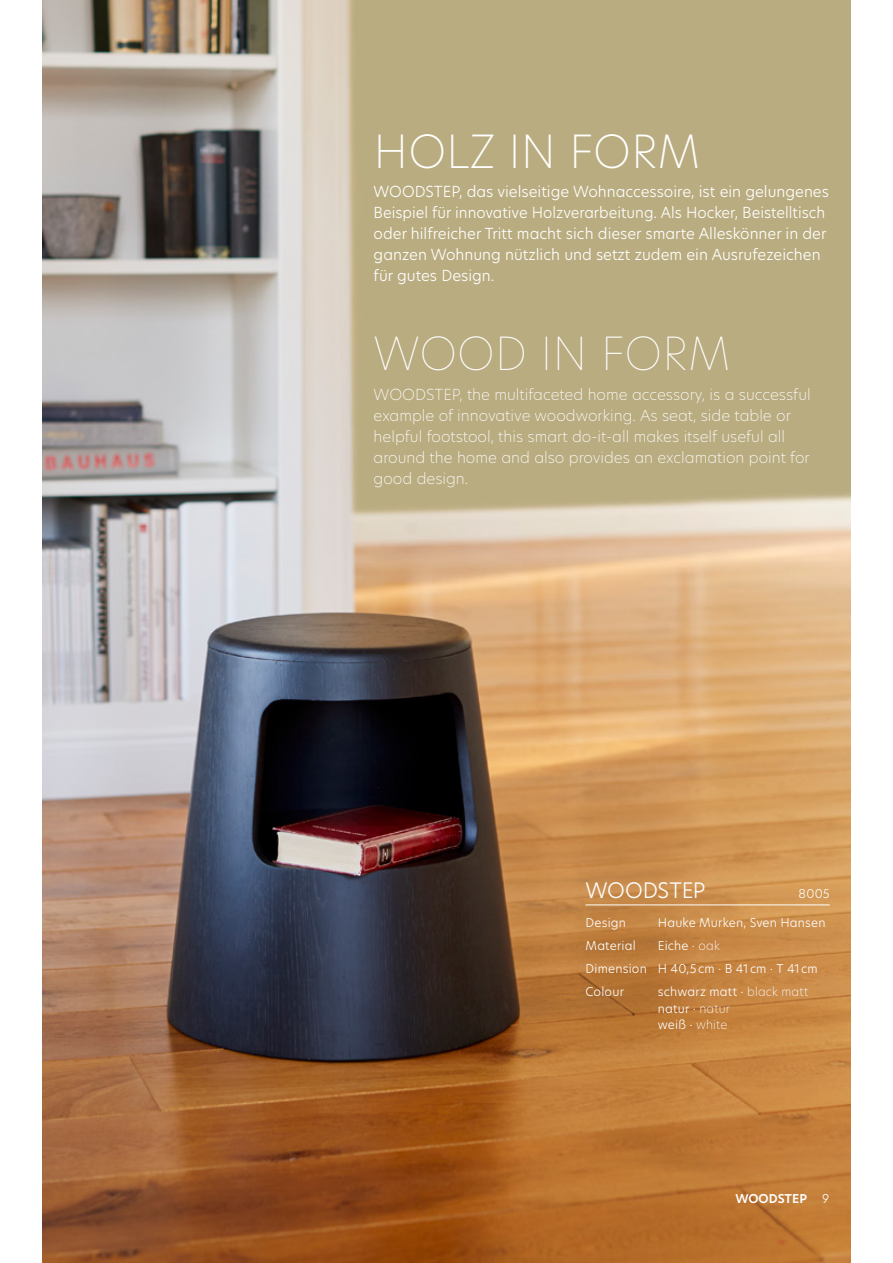
<style>
.page{position:relative;width:893px;height:1263px;background:#fff}
.page>*{position:absolute;margin:0;border:0;box-sizing:border-box;transform-origin:0 0}
.t1{font:200 45px "Hero New";color:#fff}
.t2{font:100 45px "Hero New";color:#fff}
.t3{font:300 21px "Hero New";letter-spacing:-.01em;color:#fff}
.t4{font:300 15px/21px "Hero New";color:#fff}
.t5{font:200 15px/21px "Hero New";color:#fff}
.t6{font:300 12px/23px "Hero New";letter-spacing:.015em;color:#fff}
.t7{font:600 12px "Hero New";color:#fff}
.s1{font-weight:200}
</style>
<div class="page">
<img style="left:43px;top:0;width:807px;height:1263px">
<hr style="left:586px;top:904px;width:244px;height:1px;background:#fff">
<h1 class="t1" style="left:374px;top:121px;width:328px">HOLZ IN FORM</h1>
<p class="t4" style="left:374px;top:181px;width:457px">WOODSTEP, das vielseitige Wohnaccessoire, ist ein gelungenes Beispiel für innovative Holzverarbeitung. Als Hocker, Beistelltisch oder hilfreicher Tritt macht sich dieser smarte Alleskönner in der ganzen Wohnung nützlich und setzt zudem ein Ausrufezeichen für gutes Design.</p>
<h1 class="t2" style="left:374px;top:323px;width:358px">WOOD IN FORM</h1>
<p class="t5" style="left:374px;top:383px;width:439px">WOODSTEP, the multifaceted home accessory, is a successful example of innovative woodworking. As seat, side table or helpful footstool, this smart do-it-all makes itself useful all around the home and also provides an exclamation point for good design.</p>
<h2 class="t3" style="left:586px;top:876px;width:121px">WOODSTEP</h2>
<p class="t6" style="left:799px;top:882px;width:33px">8005</p>
<p class="t6" style="left:586px;top:911px;width:42px">Design</p>
<p class="t6" style="left:658px;top:911px;width:169px">Hauke Murken, Sven Hansen</p>
<p class="t6" style="left:586px;top:934px;width:52px">Material</p>
<p class="t6" style="left:586px;top:934px;width:234px;text-indent:72px">Eiche · <span class="s1">oak<br></span>Dimension H 40,5cm · B 41cm · T 41cm<br>Colour</p>
<p class="t6" style="left:658px;top:983px;width:152px;line-height:16.5px">schwarz matt · <span class="s1">black matt </span>natur · <span class="s1">natur<br></span>weiß · <span class="s1">white</span></p>
<p class="t7" style="left:735px;top:1191px;width:73px">WOODSTEP</p>
<p class="t6" style="left:822px;top:1187px;width:9px">9</p>
</div>
